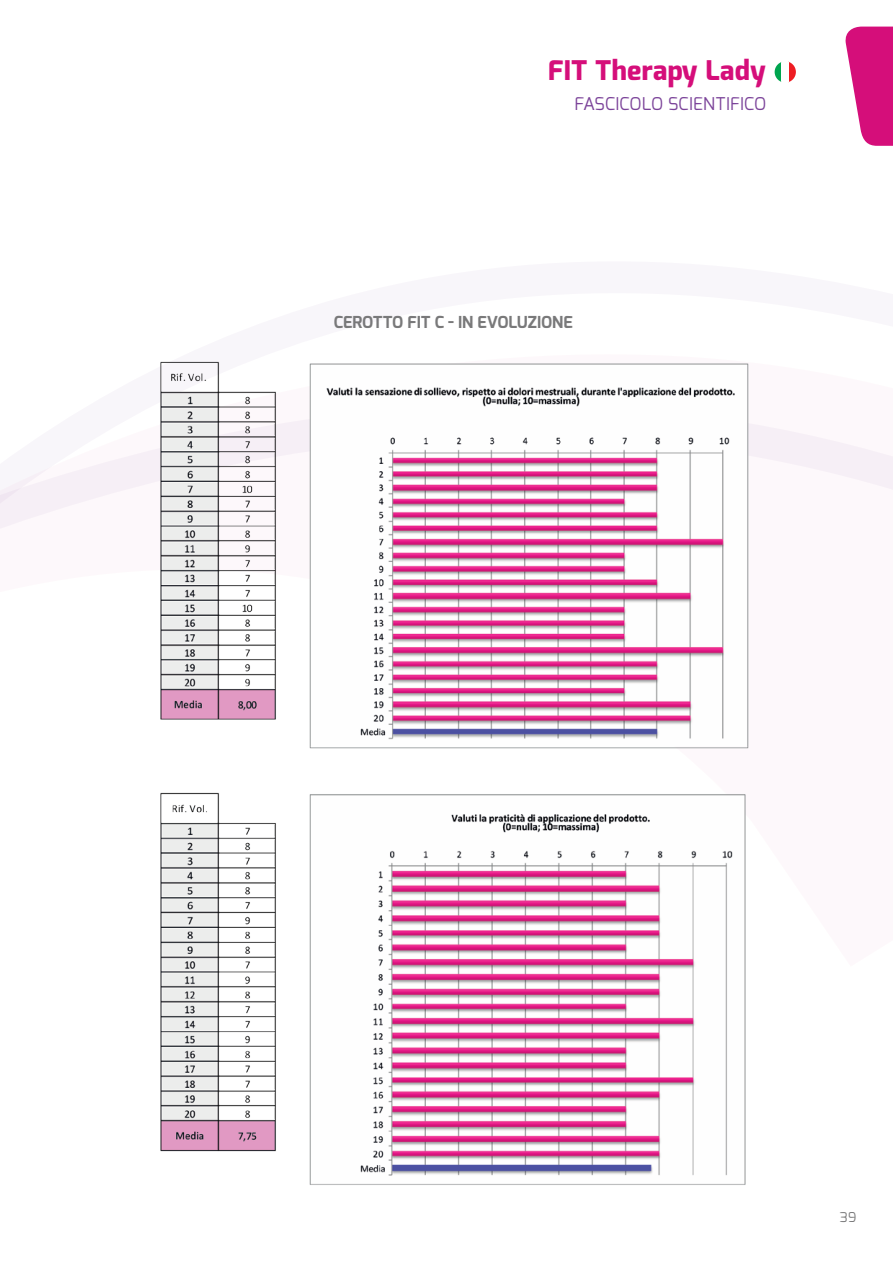
<style>
.page{position:relative;width:893px;height:1263px;background:#fff}
.page>*{position:absolute;margin:0;border:0;box-sizing:border-box;transform-origin:0 0}
.t1{font:800 27.15px "Exo";letter-spacing:.015em;color:#d50e7a}
.t2{font:17.55px "Exo";letter-spacing:.015em;color:#7b4399}
.t3{font:700 16.5px "Exo";color:#79797a}
.t4{font:13.5px "Exo";color:#79797a}
</style>
<div class="page">
<svg style="left:0;top:424px;width:893px;height:105px"></svg>
<svg style="left:845px;top:27px;width:48px;height:119px"></svg>
<svg style="left:775px;top:62px;width:7px;height:20px"></svg>
<svg style="left:789px;top:62px;width:7px;height:20px"></svg>
<img style="left:155px;top:361px;width:596px;height:824px">
<h1 class="t1" style="left:548px;top:53px;width:219px">FIT Therapy Lady</h1>
<p class="t2" style="left:574px;top:92px;width:193px">FASCICOLO SCIENTIFICO</p>
<p class="t3" style="left:334px;top:312px;width:240px">CEROTTO FIT C - IN EVOLUZIONE</p>
<p class="t4" style="left:840px;top:1208px;width:18px">39</p>
</div>
